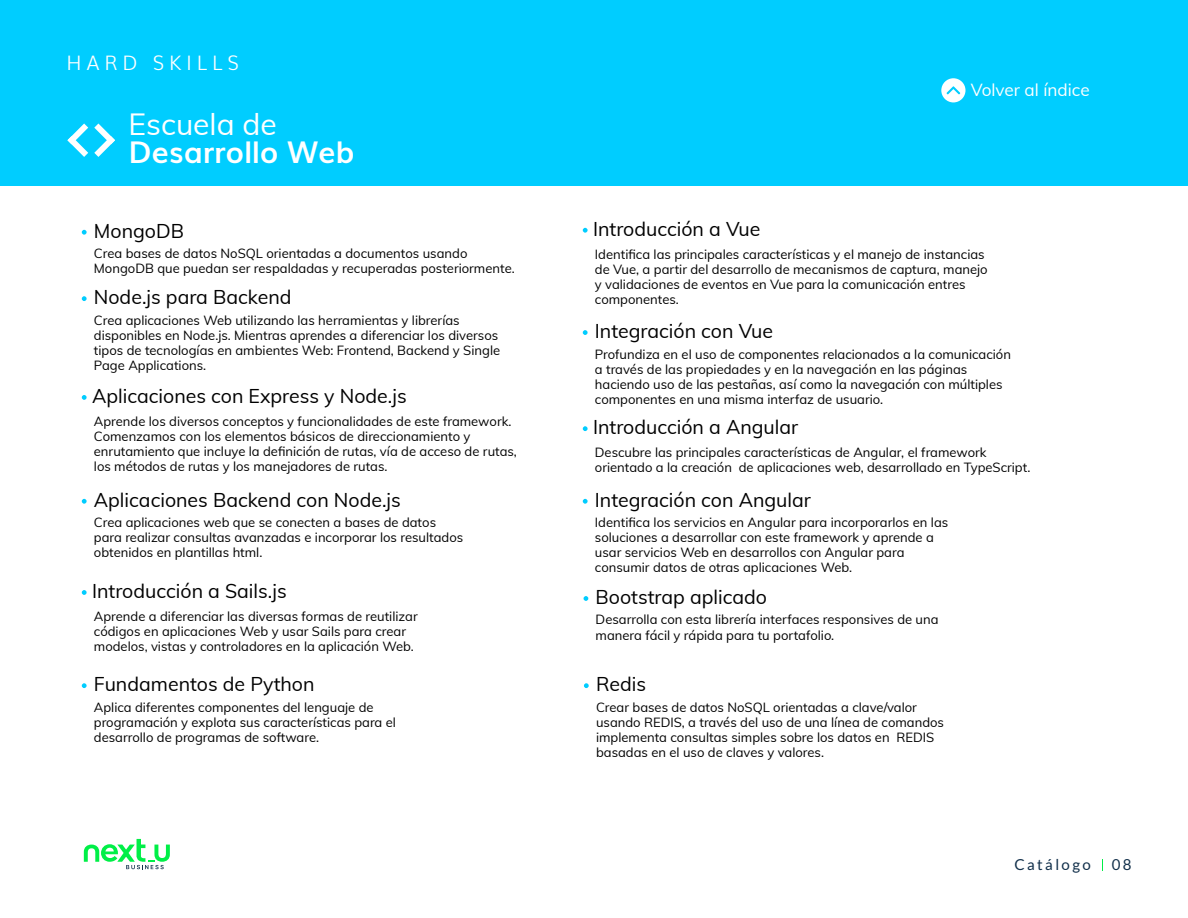
<style>
.page{position:relative;width:1188px;height:918px;background:#fff}
.page>*{position:absolute;margin:0;border:0;box-sizing:border-box;transform-origin:0 0}
.t1{font:700 30px "Muli";color:#fff}
.t2{font:30px "Muli";color:#fff}
.t3{font:300 19.95px "Muli";letter-spacing:.24em;color:#fff}
.t4{font:19.5px "Muli";color:#000}
.t5{font:17.1px "Muli";color:#fff}
.t6{font:15.15px "Lato";letter-spacing:.16em;color:#12304b}
.t7{font:13.05px/15px "Muli";color:#000}
</style>
<div class="page">
<svg style="left:1102px;top:859px;width:1px;height:12px"></svg>
<svg style="left:82px;top:230px;width:5px;height:5px"></svg>
<svg style="left:82px;top:296px;width:5px;height:5px"></svg>
<svg style="left:82px;top:395px;width:5px;height:5px"></svg>
<svg style="left:82px;top:499px;width:5px;height:5px"></svg>
<svg style="left:82px;top:590px;width:5px;height:5px"></svg>
<svg style="left:82px;top:683px;width:5px;height:5px"></svg>
<svg style="left:583px;top:228px;width:5px;height:5px"></svg>
<svg style="left:583px;top:330px;width:5px;height:5px"></svg>
<svg style="left:583px;top:426px;width:5px;height:5px"></svg>
<svg style="left:583px;top:499px;width:5px;height:5px"></svg>
<svg style="left:584px;top:596px;width:4px;height:5px"></svg>
<svg style="left:584px;top:683px;width:5px;height:5px"></svg>
<div style="left:0;top:0;width:1188px;height:186px;background:#00cdff"></div>
<svg style="left:94px;top:124px;width:21px;height:33px"></svg>
<svg style="left:67px;top:124px;width:21px;height:33px"></svg>
<svg style="left:941px;top:78px;width:25px;height:24px"></svg>
<svg style="left:84px;top:839px;width:86px;height:30px"></svg>
<h2 class="t3" style="left:66px;top:47px;width:174px">HARD SKILLS</h2>
<h1 class="t2" style="left:129px;top:102px;width:150px">Escuela de</h1>
<h1 class="t1" style="left:129px;top:128px;width:228px">Desarrollo Web</h1>
<h3 class="t4" style="left:94px;top:217px;width:92px">MongoDB</h3>
<p class="t7" style="left:94px;top:245px;width:422px">Crea bases de datos NoSQL orientadas a documentos usando<br>MongoDB que puedan ser respaldadas y recuperadas posteriormente.</p>
<h3 class="t4" style="left:94px;top:283px;width:199px">Node.js para Backend</h3>
<p class="t7" style="left:94px;top:312px;width:408px">Crea aplicaciones Web utilizando las herramientas y librerías disponibles en Node.js. Mientras aprendes a diferenciar los diversos tipos de tecnologías en ambientes Web: Frontend, Backend y Single Page Applications.</p>
<h3 class="t4" style="left:92px;top:382px;width:316px">Aplicaciones con Express y Node.js</h3>
<p class="t7" style="left:94px;top:413px;width:425px">Aprende los diversos conceptos y funcionalidades de este framework.<br>Comenzamos con los elementos básicos de direccionamiento y enrutamiento que incluye la definición de rutas, vía de acceso de rutas, los métodos de rutas y los manejadores de rutas.</p>
<h3 class="t4" style="left:94px;top:486px;width:308px">Aplicaciones Backend con Node.js</h3>
<p class="t7" style="left:94px;top:514px;width:371px">Crea aplicaciones web que se conecten a bases de datos para realizar consultas avanzadas e incorporar los resultados obtenidos en plantillas html.</p>
<h3 class="t4" style="left:92px;top:577px;width:196px">Introducción a Sails.js</h3>
<p class="t7" style="left:94px;top:608px;width:325px">Aprende a diferenciar las diversas formas de reutilizar códigos en aplicaciones Web y usar Sails para crear modelos, vistas y controladores en la aplicación Web.</p>
<h3 class="t4" style="left:94px;top:670px;width:222px">Fundamentos de Python</h3>
<p class="t7" style="left:94px;top:699px;width:304px">Aplica diferentes componentes del lenguaje de programación y explota sus características para el desarrollo de programas de software.</p>
<h3 class="t5" style="left:971px;top:77px;width:120px">Volver al índice</h3>
<h3 class="t4" style="left:593px;top:215px;width:169px">Introducción a Vue</h3>
<p class="t7" style="left:595px;top:246px;width:394px">Identifica las principales características y el manejo de instancias de Vue, a partir del desarrollo de mecanismos de captura, manejo y validaciones de eventos en Vue para la comunicación entres componentes.</p>
<h3 class="t4" style="left:595px;top:317px;width:180px">Integración con Vue</h3>
<p class="t7" style="left:595px;top:346px;width:418px">Profundiza en el uso de componentes relacionados a la comunicación a través de las propiedades y en la navegación en las páginas haciendo uso de las pestañas, así como la navegación con múltiples componentes en una misma interfaz de usuario.</p>
<h3 class="t4" style="left:593px;top:413px;width:207px">Introducción a Angular</h3>
<p class="t7" style="left:595px;top:444px;width:437px">Descubre las principales características de Angular, el framework orientado a la creación de aplicaciones web, desarrollado en TypeScript.</p>
<h3 class="t4" style="left:595px;top:486px;width:218px">Integración con Angular</h3>
<p class="t7" style="left:595px;top:514px;width:355px">Identifica los servicios en Angular para incorporarlos en las soluciones a desarrollar con este framework y aprende a usar servicios Web en desarrollos con Angular para consumir datos de otras aplicaciones Web.</p>
<h3 class="t4" style="left:596px;top:583px;width:173px">Bootstrap aplicado</h3>
<p class="t7" style="left:596px;top:612px;width:344px">Desarrolla con esta librería interfaces responsives de una manera fácil y rápida para tu portafolio.</p>
<h3 class="t4" style="left:596px;top:670px;width:52px">Redis</h3>
<p class="t7" style="left:596px;top:699px;width:350px">Crear bases de datos NoSQL orientadas a clave/valor usando REDIS, a través del uso de una línea de comandos implementa consultas simples sobre los datos en REDIS basadas en el uso de claves y valores.</p>
<p class="t6" style="left:1014px;top:856px;width:78px">Catálogo</p>
<p class="t6" style="left:1112px;top:856px;width:21px">08</p>
</div>
